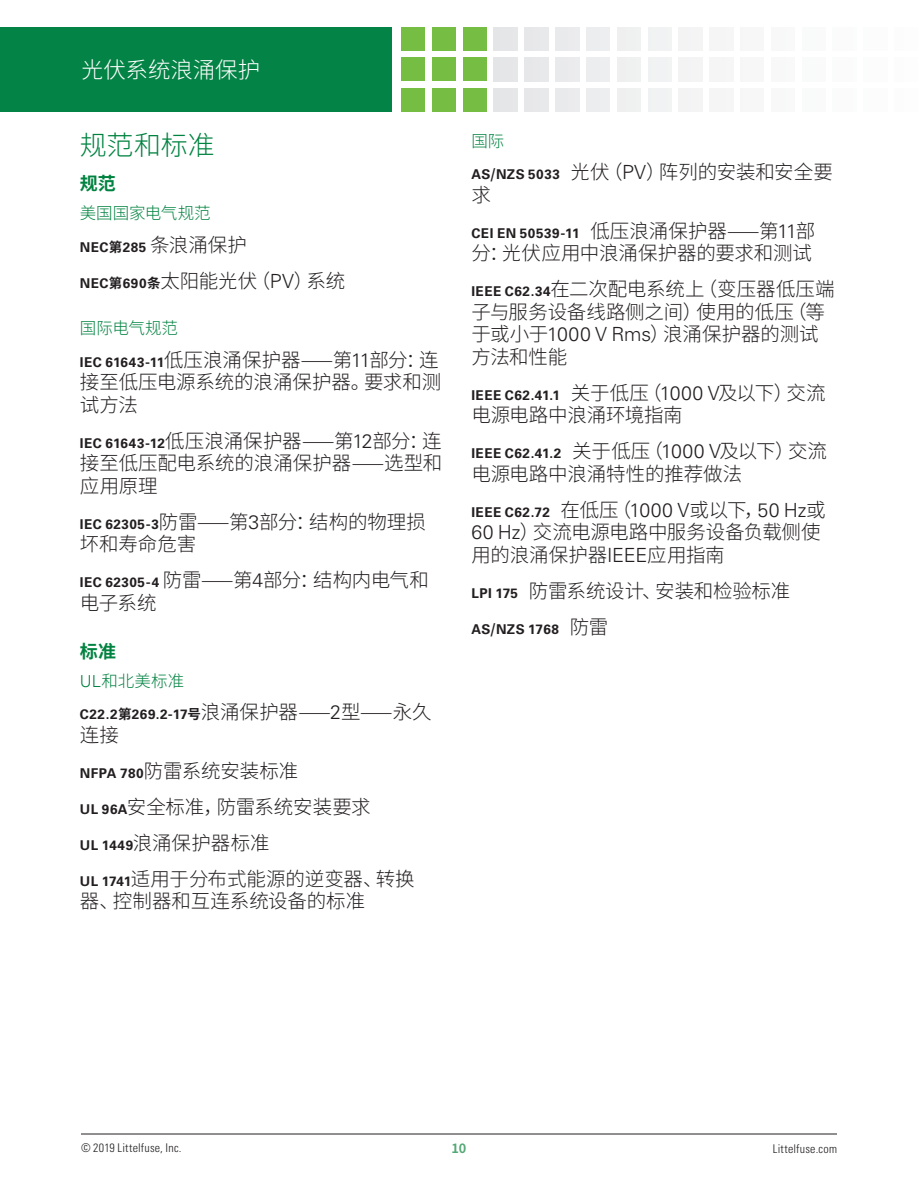
<style>
.page{position:relative;width:918px;height:1188px;background:#fff}
.page>*{position:absolute;margin:0;border:0;box-sizing:border-box;transform-origin:0 0}
.Head_1{font:300 27px "Noto Sans CJ Ksc";letter-spacing:-.005em;color:#008240}
.t1{font:300 22.5px "Noto Sans CJ Ksc";color:#fff}
.code_Body{font:300 19.5px/22.5px "Noto Sans CJ Ksc";letter-spacing:-.005em;color:#231f20}
.Head_2{font:700 18px "Noto Sans CJ Ksc";color:#008240}
.Head_3{font:300 16.5px "Noto Sans CJ Ksc";letter-spacing:-.005em;color:#008240}
.code_Body-2{font:700 13.5px "Univers LT Std";letter-spacing:.035em;color:#231f20}
.t2{font:700 12.75px "Noto Sans CJ Ksc";color:#54a876}
.t3{font:300 condensed 12px "Univers LT Std";letter-spacing:.02em;color:#231f20}
.s1{font-family:"Noto Sans CJ Ksc"}
.s2{font-family:"Noto Sans CJ Ksc";font-weight:300;font-size:19.5px}
.s3{font-family:"Univers LT Std";font-weight:700;font-size:13.5px}
.s4{font-weight:700;font-size:13.5px}
.s5{font-family:"Univers LT Std"}
.s6{font-weight:300;font-size:19.5px}
</style>
<div class="page">
<div style="left:0;top:27px;width:392px;height:85px;background:#038345"></div>
<div style="left:833px;top:27px;width:23px;height:23px;background:#fbfbfb"></div>
<div style="left:833px;top:58px;width:23px;height:23px;background:#fbfbfb"></div>
<div style="left:833px;top:89px;width:23px;height:23px;background:#fbfbfb"></div>
<div style="left:802px;top:27px;width:24px;height:23px;background:#f9fafa"></div>
<div style="left:802px;top:58px;width:24px;height:23px;background:#f9fafa"></div>
<div style="left:802px;top:89px;width:24px;height:23px;background:#f9fafa"></div>
<div style="left:771px;top:27px;width:24px;height:23px;background:#f8f8f9"></div>
<div style="left:771px;top:58px;width:24px;height:23px;background:#f8f8f9"></div>
<div style="left:771px;top:89px;width:24px;height:23px;background:#f8f8f9"></div>
<div style="left:740px;top:27px;width:24px;height:23px;background:#f7f7f8"></div>
<div style="left:740px;top:58px;width:24px;height:23px;background:#f7f7f8"></div>
<div style="left:740px;top:89px;width:24px;height:23px;background:#f7f7f8"></div>
<div style="left:710px;top:27px;width:23px;height:23px;background:#f5f5f6"></div>
<div style="left:710px;top:58px;width:23px;height:23px;background:#f5f5f6"></div>
<div style="left:710px;top:89px;width:23px;height:23px;background:#f5f5f6"></div>
<div style="left:679px;top:27px;width:23px;height:23px;background:#f3f3f5"></div>
<div style="left:679px;top:58px;width:23px;height:23px;background:#f3f3f5"></div>
<div style="left:679px;top:89px;width:23px;height:23px;background:#f3f3f5"></div>
<div style="left:648px;top:27px;width:24px;height:23px;background:#f1f2f3"></div>
<div style="left:648px;top:58px;width:24px;height:23px;background:#f1f2f3"></div>
<div style="left:648px;top:89px;width:24px;height:23px;background:#f1f2f3"></div>
<div style="left:617px;top:27px;width:24px;height:23px;background:#eff0f0"></div>
<div style="left:617px;top:58px;width:24px;height:23px;background:#eff0f0"></div>
<div style="left:617px;top:89px;width:24px;height:23px;background:#eff0f0"></div>
<div style="left:586px;top:27px;width:24px;height:23px;background:#ecedee"></div>
<div style="left:586px;top:58px;width:24px;height:23px;background:#ecedee"></div>
<div style="left:586px;top:89px;width:24px;height:23px;background:#ecedee"></div>
<div style="left:556px;top:27px;width:23px;height:23px;background:#eaeaec"></div>
<div style="left:556px;top:58px;width:23px;height:23px;background:#eaeaec"></div>
<div style="left:556px;top:89px;width:23px;height:23px;background:#eaeaec"></div>
<div style="left:525px;top:27px;width:23px;height:23px;background:#e8e8ea"></div>
<div style="left:525px;top:58px;width:23px;height:23px;background:#e8e8ea"></div>
<div style="left:525px;top:89px;width:23px;height:23px;background:#e8e8ea"></div>
<div style="left:494px;top:27px;width:24px;height:23px;background:#e5e6e8"></div>
<div style="left:494px;top:58px;width:24px;height:23px;background:#e5e6e8"></div>
<div style="left:494px;top:89px;width:24px;height:23px;background:#e5e6e8"></div>
<div style="left:463px;top:27px;width:23px;height:23px;background:#75bd43"></div>
<div style="left:463px;top:58px;width:23px;height:23px;background:#75bd43"></div>
<div style="left:463px;top:89px;width:23px;height:23px;background:#75bd43"></div>
<div style="left:432px;top:27px;width:24px;height:23px;background:#75bd43"></div>
<div style="left:432px;top:58px;width:24px;height:23px;background:#75bd43"></div>
<div style="left:432px;top:89px;width:24px;height:23px;background:#75bd43"></div>
<div style="left:401px;top:27px;width:24px;height:23px;background:#75bd43"></div>
<div style="left:401px;top:58px;width:24px;height:23px;background:#75bd43"></div>
<div style="left:401px;top:89px;width:24px;height:23px;background:#75bd43"></div>
<hr style="left:917px;top:27px;width:1px;height:85px;background:#038345">
<hr style="left:81px;top:1134px;width:756px;height:1px;background:#231f20">
<p class="t1" style="left:81px;top:58px;width:181px">光伏系统浪涌保护</p>
<p class="Head_1" style="left:80px;top:130px;width:136px">规范和标准</p>
<p class="Head_2" style="left:80px;top:173px;width:37px">规范</p>
<p class="Head_3" style="left:80px;top:204px;width:132px">美国国家电气规范</p>
<p class="code_Body-2" style="left:80px;top:239px;width:169px">NEC<span class="s1">第</span>285 <span class="s2">条浪涌保护</span></p>
<p class="code_Body" style="left:80px;top:270px;width:267px"><span class="s3">NEC</span><span class="s4">第</span><span class="s3">690</span><span class="s4">条</span>太阳能光伏（<span class="s5">PV</span>）系统</p>
<p class="Head_3" style="left:80px;top:319px;width:100px">国际电气规范</p>
<p class="code_Body" style="left:80px;top:349px;width:363px"><span class="s3">IEC 61643</span><span class="s4">-</span><span class="s3">11</span>低压浪涌保护器——第<span class="s5">11</span>部分：连接至低压电源系统的浪涌保护器。要求和测试方法</p>
<p class="code_Body" style="left:80px;top:430px;width:364px;text-align:justify"><span class="s3">IEC 61643</span><span class="s4">-</span><span class="s3">12</span>低压浪涌保护器——第<span class="s5">12</span>部分：连接至低压配电系统的浪涌保护器——选型和应用原理</p>
<p class="code_Body" style="left:80px;top:511px;width:348px"><span class="s3">IEC 62305</span><span class="s4">-</span><span class="s3">3</span>防雷——第<span class="s5">3</span>部分：结构的物理损坏和寿命危害</p>
<p class="code_Body" style="left:80px;top:569px;width:350px"><span class="s3">IEC 62305</span><span class="s4">-</span><span class="s3">4</span> 防雷——第<span class="s5">4</span>部分：结构内电气和电子系统</p>
<p class="Head_2" style="left:80px;top:641px;width:38px">标准</p>
<p class="Head_3" style="left:80px;top:672px;width:106px"><span class="s5">UL</span>和北美标准</p>
<p class="code_Body-2" style="left:80px;top:707px;width:353px">C22.2<span class="s1">第</span>269.2<span class="s1">-</span>17<span class="s1">号</span><span class="s2">浪涌保护器——</span><span class="s6">2</span><span class="s2">型——永久</span></p>
<p class="code_Body" style="left:80px;top:724px;width:41px">连接</p>
<p class="code_Body" style="left:80px;top:760px;width:220px"><span class="s3">NFPA 780</span>防雷系统安装标准</p>
<p class="code_Body" style="left:80px;top:796px;width:292px"><span class="s3">UL 96A</span>安全标准，防雷系统安装要求</p>
<p class="code_Body" style="left:80px;top:832px;width:191px"><span class="s3">UL 1449</span>浪涌保护器标准</p>
<p class="code_Body" style="left:80px;top:868px;width:336px"><span class="s3">UL 1741</span>适用于分布式能源的逆变器、转换器、控制器和互连系统设备的标准</p>
<p class="Head_3" style="left:471px;top:132px;width:34px">国际</p>
<p class="code_Body" style="left:471px;top:161px;width:363px"><span class="s3">AS</span><span class="s4">/</span><span class="s3">NZS 5033</span> 光伏（<span class="s5">PV</span>）阵列的安装和安全要求</p>
<p class="code_Body-2" style="left:471px;top:225px;width:345px">CEI EN 50539<span class="s1">-</span>11 <span class="s2">低压浪涌保护器——第</span><span class="s6">11</span><span class="s2">部</span></p>
<p class="code_Body" style="left:471px;top:242px;width:342px">分：光伏应用中浪涌保护器的要求和测试</p>
<p class="code_Body" style="left:471px;top:278px;width:365px"><span class="s3">IEEE C62.34</span>在二次配电系统上（变压器低压端子与服务设备线路侧之间）使用的低压（等于或小于<span class="s5">1000 V Rms</span>）浪涌保护器的测试方法和性能</p>
<p class="code_Body-2" style="left:471px;top:387px;width:356px">IEEE C62.41.1 <span class="s2">关于低压（</span><span class="s6">1000 V</span><span class="s2">及以下）交流</span></p>
<p class="code_Body" style="left:471px;top:404px;width:213px">电源电路中浪涌环境指南</p>
<p class="code_Body-2" style="left:471px;top:446px;width:357px">IEEE C62.41.2 <span class="s2">关于低压（</span><span class="s6">1000 V</span><span class="s2">及以下）交流</span></p>
<p class="code_Body" style="left:471px;top:463px;width:272px">电源电路中浪涌特性的推荐做法</p>
<p class="code_Body-2" style="left:471px;top:504px;width:356px">IEEE C62.72 <span class="s2">在低压（</span><span class="s6">1000 V</span><span class="s2">或以下，</span><span class="s6">50 Hz</span><span class="s2">或</span></p>
<p class="code_Body" style="left:471px;top:521px;width:351px"><span class="s5">60 Hz</span>）交流电源电路中服务设备负载侧使用的浪涌保护器<span class="s5">IEEE</span>应用指南</p>
<p class="code_Body" style="left:471px;top:580px;width:321px"><span class="s3">LPI 175</span> 防雷系统设计、安装和检验标准</p>
<p class="code_Body-2" style="left:471px;top:621px;width:139px">AS<span class="s1">/</span>NZS 1768 <span class="s2">防雷</span></p>
<p class="t3" style="left:81px;top:1140px;width:102px">© 2019 Littelfuse, Inc.</p>
<p class="t2" style="left:452px;top:1141px;width:16px">10</p>
<p class="t3" style="left:773px;top:1141px;width:66px">Littelfuse.com</p>
</div>
